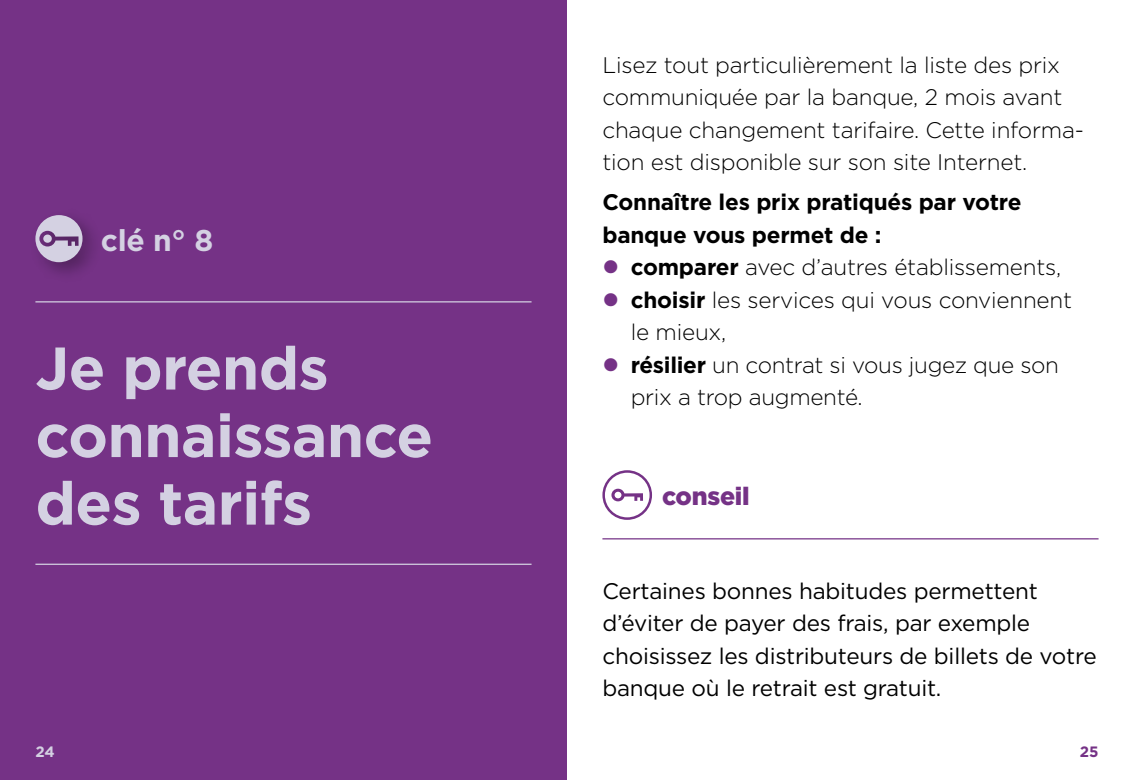
<style>
.page{position:relative;width:1134px;height:780px;background:#fff}
.page>*{position:absolute;margin:0;border:0;box-sizing:border-box;transform-origin:0 0}
.H1_-_chapitres{font:700 60px/67.5px "Gotham";letter-spacing:-.01em;color:#d4d1e2}
.H3_-_Clés{font:700 30px "Gotham";color:#d4d1e2}
.H3_-_conseil{font:900 25px "Gotham";letter-spacing:-.01em;color:#753286}
.Texte{font:300 22.5px/32.5px "Gotham";letter-spacing:-.01em;color:#000}
.Texte_conseil{font:22.5px/32.5px "Gotham";letter-spacing:-.01em;color:#000}
.Texte-2{font:700 22.5px/32.5px "Gotham";letter-spacing:-.01em;color:#000}
.t1{font:700 15px "Gotham";color:#d4d1e2}
.t2{font:700 15px "Gotham";color:#753286}
.s1{font-weight:700}
</style>
<div class="page">
<div style="left:0;top:0;width:567px;height:780px;background:#753286"></div>
<hr style="left:35px;top:563px;width:496px;height:2px;background:#d4d1e2">
<hr style="left:35px;top:301px;width:496px;height:1px;background:#d4d1e2">
<div style="left:29px;top:209px;width:75px;height:75px;background:#000;opacity:.3"></div>
<svg style="left:35px;top:215px;width:48px;height:47px"></svg>
<div style="left:602px;top:470px;width:50px;height:50px;border:2px solid #753286;border-radius:50%"></div>
<hr style="left:602px;top:538px;width:496px;height:1px;background:#753286">
<svg style="left:611px;top:488px;width:32px;height:13px"></svg>
<h3 class="H3_-_Clés" style="left:101px;top:220px;width:114px">clé n° 8</h3>
<h1 class="H1_-_chapitres" style="left:35px;top:334px;width:399px">Je prends connaissance des tarifs</h1>
<p class="Texte" style="left:602px;top:48px;width:483px">Lisez tout particulièrement la liste des prix communiquée par la banque, 2 mois avant chaque changement tarifaire. Cette informa&shy;tion est disponible sur son site Internet.</p>
<p class="Texte-2" style="left:602px;top:186px;width:421px">Connaître les prix pratiqués par votre banque vous permet de :</p>
<p class="Texte" style="left:631px;top:250px;width:432px"><span class="s1">comparer</span> avec d’autres établissements,</p>
<p class="Texte" style="left:631px;top:283px;width:443px"><span class="s1">choisir</span> les services qui vous conviennent le mieux,</p>
<p class="Texte" style="left:631px;top:348px;width:430px"><span class="s1">résilier</span> un contrat si vous jugez que son prix a trop augmenté.</p>
<h3 class="H3_-_conseil" style="left:662px;top:479px;width:89px">conseil</h3>
<p class="Texte_conseil" style="left:602px;top:573px;width:496px">Certaines bonnes habitudes permettent d’éviter de payer des frais, par exemple choisissez les distributeurs de billets de votre banque où le retrait est gratuit.</p>
<p class="t1" style="left:35px;top:741px;width:21px">24</p>
<p class="t2" style="left:1080px;top:741px;width:20px">25</p>
</div>
